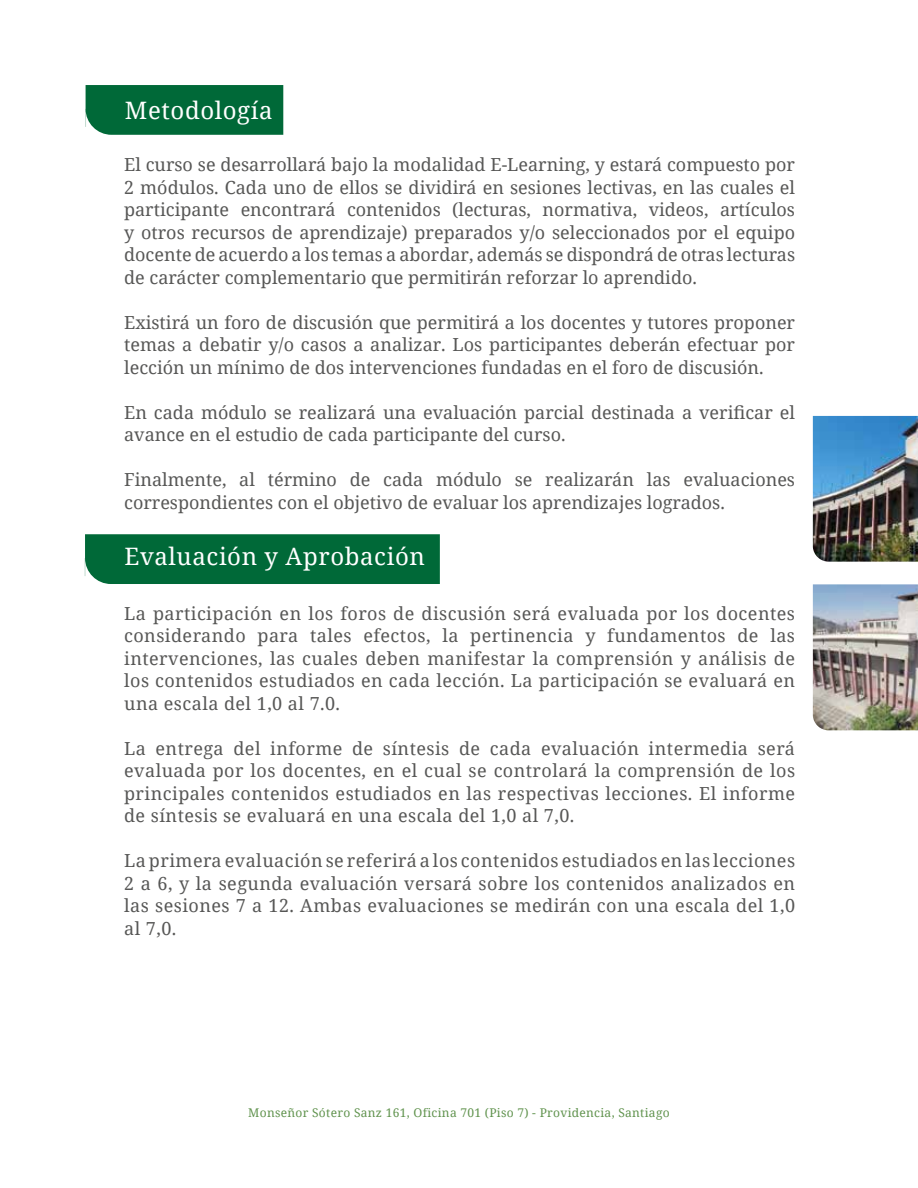
<style>
.page{position:relative;width:918px;height:1188px;background:#fff}
.page>*{position:absolute;margin:0;border:0;box-sizing:border-box;transform-origin:0 0}
.t1{font:24px "Noto Serif";letter-spacing:.025em;color:#fff}
.t2{font:18px/22.5px "Noto Serif";color:#575756;text-align:justify}
.t3{font:12px "Noto Serif";letter-spacing:.025em;color:#1c6401}
</style>
<div class="page">
<img style="left:813px;top:416px;width:105px;height:146px">
<img style="left:813px;top:584px;width:105px;height:146px">
<div style="left:85px;top:534px;width:355px;height:50px;background:#006938"></div>
<div style="left:86px;top:85px;width:197px;height:50px;background:#006938"></div>
<h1 class="t1" style="left:125px;top:93px;width:149px">Metodología</h1>
<p class="t2" style="left:124px;top:153px;width:673px">El curso se desarrollará bajo la modalidad E-Learning, y estará compuesto por 2 módulos. Cada uno de ellos se dividirá en sesiones lectivas, en las cuales el participante encontrará contenidos (lecturas, normativa, videos, artículos y otros recursos de aprendizaje) preparados y/o seleccionados por el equipo docente de acuerdo a los temas a abordar, además se dispondrá de otras lecturas de carácter complementario que permitirán reforzar lo aprendido.</p>
<p class="t2" style="left:124px;top:311px;width:672px">Existirá un foro de discusión que permitirá a los docentes y tutores proponer temas a debatir y/o casos a analizar. Los participantes deberán efectuar por lección un mínimo de dos intervenciones fundadas en el foro de discusión.</p>
<p class="t2" style="left:124px;top:401px;width:672px">En cada módulo se realizará una evaluación parcial destinada a verificar el avance en el estudio de cada participante del curso.</p>
<p class="t2" style="left:124px;top:468px;width:672px">Finalmente, al término de cada módulo se realizarán las evaluaciones correspondientes con el objetivo de evaluar los aprendizajes logrados.</p>
<h1 class="t1" style="left:124px;top:540px;width:302px">Evaluación y Aprobación</h1>
<p class="t2" style="left:124px;top:601px;width:672px">La participación en los foros de discusión será evaluada por los docentes considerando para tales efectos, la pertinencia y fundamentos de las intervenciones, las cuales deben manifestar la comprensión y análisis de los contenidos estudiados en cada lección. La participación se evaluará en una escala del 1,0 al 7.0.</p>
<p class="t2" style="left:124px;top:736px;width:672px">La entrega del informe de síntesis de cada evaluación intermedia será evaluada por los docentes, en el cual se controlará la comprensión de los principales contenidos estudiados en las respectivas lecciones. El informe de síntesis se evaluará en una escala del 1,0 al 7,0.</p>
<p class="t2" style="left:124px;top:849px;width:672px">La primera evaluación se referirá a los contenidos estudiados en las lecciones 2 a 6, y la segunda evaluación versará sobre los contenidos analizados en las sesiones 7 a 12. Ambas evaluaciones se medirán con una escala del 1,0 al 7,0.</p>
<p class="t3" style="left:248px;top:1105px;width:423px">Monseñor Sótero Sanz 161, Oficina 701 (Piso 7) - Providencia, Santiago</p>
</div>
